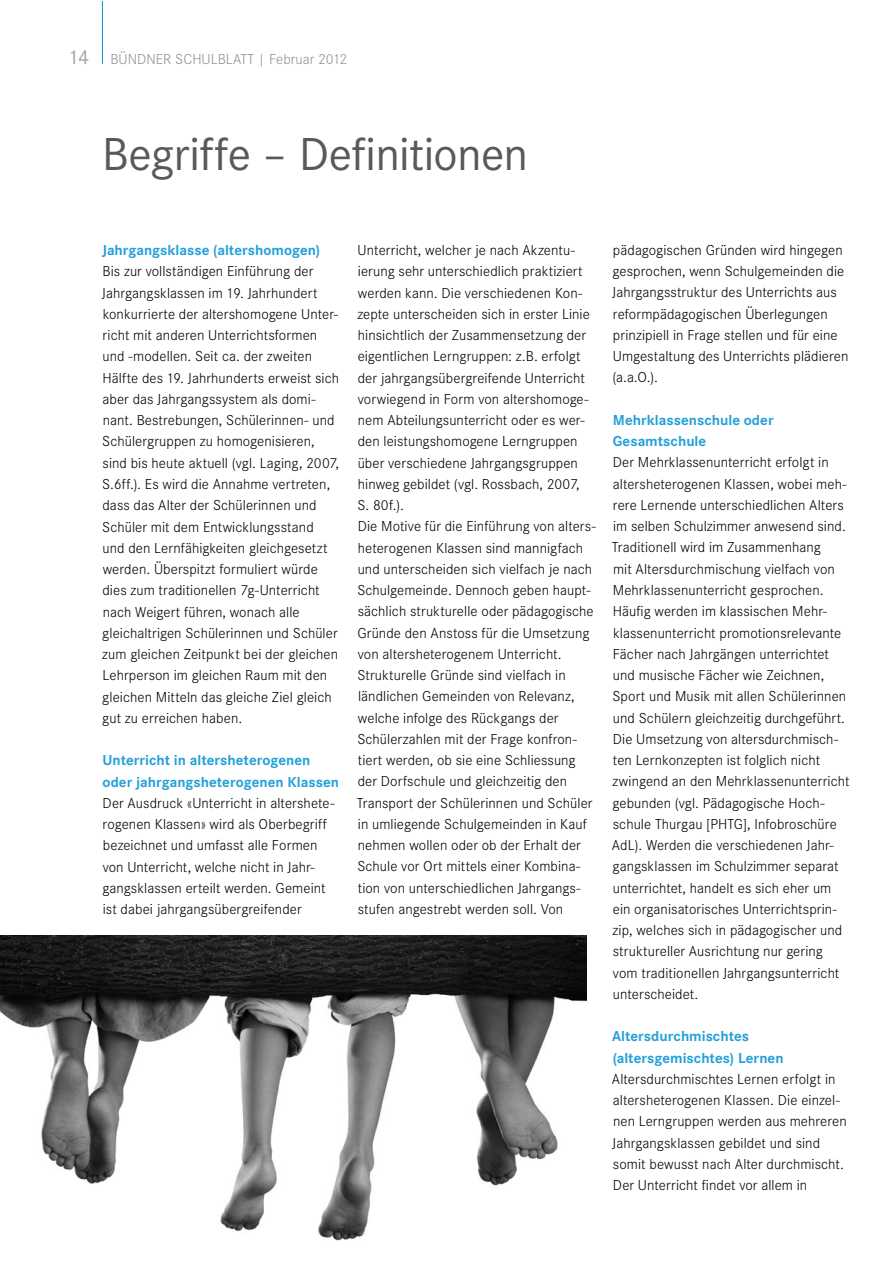
<style>
.page{position:relative;width:893px;height:1263px;background:#fff}
.page>*{position:absolute;margin:0;border:0;box-sizing:border-box;transform-origin:0 0}
.t1{font:48px "Corporate S";letter-spacing:-.01em;color:#59585d}
.t2{font:300 15px/21.3px "Corporate S";letter-spacing:.005em;color:#000}
.t3{font:700 15px/21.3px "Corporate S";color:#24a0d9}
.t4{font:300 15px "Corporate S";color:#919094}
.s1{font-weight:400;font-size:21px;color:#a1a2a5}
</style>
<div class="page">
<img style="left:0;top:935px;width:587px;height:306px">
<hr style="left:102px;top:1px;width:1px;height:63px;background:#0091d3">
<p class="t4" style="left:68px;top:50px;width:281px"><span class="s1">14</span> BÜNDNER SCHULBLATT | Februar 2012</p>
<h1 class="t1" style="left:102px;top:127px;width:427px">Begriffe – Definitionen</h1>
<p class="t3" style="left:102px;top:240px;width:220px">Jahrgangsklasse (altershomogen)</p>
<p class="t2" style="left:102px;top:261px;width:239px">Bis zur vollständigen Einführung der Jahrgangsklassen im 19. Jahrhundert konkurrierte der altershomogene Unter&shy;richt mit anderen Unterrichtsformen und -modellen. Seit ca. der zweiten Hälfte des 19. Jahrhunderts erweist sich aber das Jahrgangssystem als domi&shy;nant. Bestrebungen, Schülerinnen- und Schülergruppen zu homogenisieren, sind bis heute aktuell (vgl. Laging, 2007, S.6ff.). Es wird die Annahme vertreten, dass das Alter der Schülerinnen und Schüler mit dem Entwicklungsstand und den Lernfähigkeiten gleichgesetzt werden. Überspitzt formuliert würde dies zum traditionellen 7g-Unterricht nach Weigert führen, wonach alle gleichaltrigen Schülerinnen und Schüler zum gleichen Zeitpunkt bei der gleichen Lehrperson im gleichen Raum mit den gleichen Mitteln das gleiche Ziel gleich gut zu erreichen haben.</p>
<p class="t3" style="left:103px;top:750px;width:238px">Unterricht in altersheterogenen oder jahrgangsheterogenen Klassen</p>
<p class="t2" style="left:102px;top:792px;width:234px">Der Ausdruck «Unterricht in altershete&shy;rogenen Klassen» wird als Oberbegriff bezeichnet und umfasst alle Formen von Unterricht, welche nicht in Jahr&shy;gangsklassen erteilt werden. Gemeint ist dabei jahrgangsübergreifender</p>
<p class="t2" style="left:357px;top:240px;width:241px">Unterricht, welcher je nach Akzentu&shy;ierung sehr unterschiedlich praktiziert werden kann. Die verschiedenen Kon&shy;zepte unterscheiden sich in erster Linie hinsichtlich der Zusammensetzung der eigentlichen Lerngruppen: z.B. erfolgt der jahrgangsübergreifende Unterricht vorwiegend in Form von altershomoge&shy;nem Abteilungsunterricht oder es wer&shy;den leistungshomogene Lerngruppen über verschiedene Jahrgangsgruppen hinweg gebildet (vgl. Rossbach, 2007,<br>S. 80f.).<br>Die Motive für die Einführung von alters&shy;heterogenen Klassen sind mannigfach und unterscheiden sich vielfach je nach Schulgemeinde. Dennoch geben haupt&shy;sächlich strukturelle oder pädagogische Gründe den Anstoss für die Umsetzung von altersheterogenem Unterricht.<br>Strukturelle Gründe sind vielfach in ländlichen Gemeinden von Relevanz, welche infolge des Rückgangs der Schülerzahlen mit der Frage konfron&shy;tiert werden, ob sie eine Schliessung der Dorfschule und gleichzeitig den Transport der Schülerinnen und Schüler in umliegende Schulgemeinden in Kauf nehmen wollen oder ob der Erhalt der Schule vor Ort mittels einer Kombina&shy;tion von unterschiedlichen Jahrgangs&shy;stufen angestrebt werden soll. Von</p>
<p class="t2" style="left:612px;top:239px;width:238px">pädagogischen Gründen wird hingegen gesprochen, wenn Schulgemeinden die Jahrgangsstruktur des Unterrichts aus reformpädagogischen Überlegungen prinzipiell in Frage stellen und für eine Umgestaltung des Unterrichts plädieren (a.a.O.).</p>
<p class="t3" style="left:613px;top:410px;width:162px">Mehrklassenschule oder<br>Gesamtschule</p>
<p class="t2" style="left:612px;top:452px;width:239px">Der Mehrklassenunterricht erfolgt in altersheterogenen Klassen, wobei meh&shy;rere Lernende unterschiedlichen Alters im selben Schulzimmer anwesend sind.<br>Traditionell wird im Zusammenhang<br>mit Altersdurchmischung vielfach von Mehrklassenunterricht gesprochen.<br>Häufig werden im klassischen Mehr&shy;klassenunterricht promotionsrelevante Fächer nach Jahrgängen unterrichtet und musische Fächer wie Zeichnen, Sport und Musik mit allen Schülerinnen und Schülern gleichzeitig durchgeführt.<br>Die Umsetzung von altersdurchmisch&shy;ten Lernkonzepten ist folglich nicht zwingend an den Mehrklassenunterricht gebunden (vgl. Pädagogische Hoch&shy;schule Thurgau [PHTG], Infobroschüre AdL). Werden die verschiedenen Jahr&shy;gangsklassen im Schulzimmer separat unterrichtet, handelt es sich eher um ein organisatorisches Unterrichtsprin&shy;zip, welches sich in pädagogischer und struktureller Ausrichtung nur gering vom traditionellen Jahrgangsunterricht unterscheidet.</p>
<p class="t3" style="left:612px;top:1026px;width:173px">Altersdurchmischtes (altersgemischtes) Lernen</p>
<p class="t2" style="left:612px;top:1068px;width:236px">Altersdurchmischtes Lernen erfolgt in altersheterogenen Klassen. Die einzel&shy;nen Lerngruppen werden aus mehreren Jahrgangsklassen gebildet und sind somit bewusst nach Alter durchmischt.<br>Der Unterricht findet vor allem in</p>
</div>
